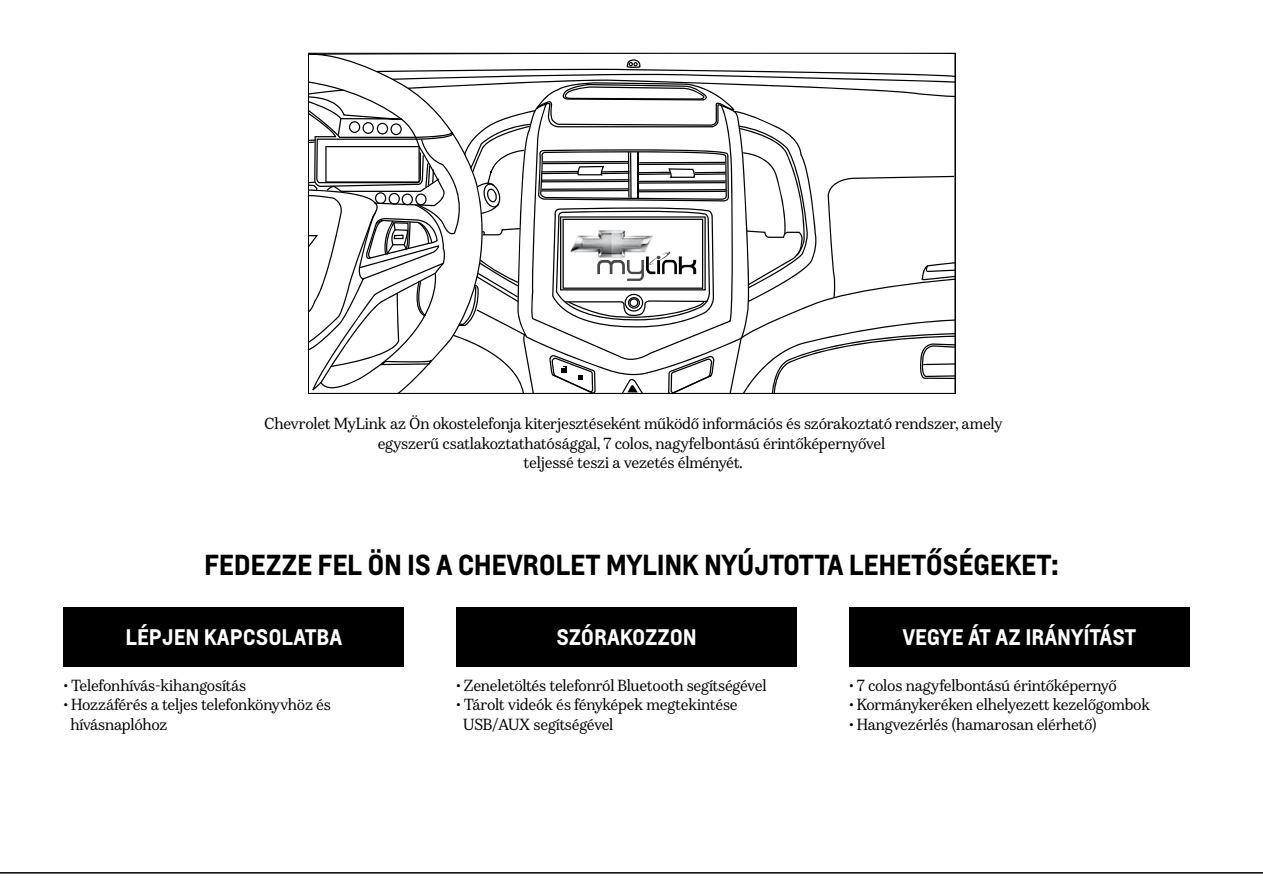
<style>
.page{position:relative;width:1263px;height:893px;background:#fff}
.page>*{position:absolute;margin:0;border:0;box-sizing:border-box;transform-origin:0 0}
.t1{font:700 27px "Louis";letter-spacing:-.015em;color:#000}
.t2{font:700 21px "Louis";letter-spacing:-.005em;color:#fff}
.t3{font:15px/19.5px "Durant";letter-spacing:-.015em;color:#000}
</style>
<div class="page">
<svg style="left:308px;top:53px;width:647px;height:341px"></svg>
<div style="left:457px;top:607px;width:340px;height:60px;background:#000"></div>
<div style="left:850px;top:607px;width:340px;height:60px;background:#000"></div>
<div style="left:64px;top:607px;width:340px;height:60px;background:#000"></div>
<hr style="left:0;top:872px;width:1263px;height:2px;background:#000">
<p class="t3" style="left:264px;top:414px;width:740px;text-align:center">Chevrolet MyLink az Ön okostelefonja kiterjesztéseként működő információs és szórakoztató rendszer, amely egyszerű csatlakoztathatósággal, 7 colos, nagyfelbontású érintőképernyővel<br>teljessé teszi a vezetés élményét.</p>
<h1 class="t1" style="left:204px;top:547px;width:856px">FEDEZZE FEL ÖN IS A CHEVROLET MYLINK NYÚJTOTTA LEHETŐSÉGEKET:</h1>
<h2 class="t2" style="left:125px;top:623px;width:218px">LÉPJEN KAPCSOLATBA</h2>
<h2 class="t2" style="left:556px;top:623px;width:142px">SZÓRAKOZZON</h2>
<h2 class="t2" style="left:902px;top:623px;width:235px">VEGYE ÁT AZ IRÁNYÍTÁST</h2>
<p class="t3" style="left:457px;top:675px;width:311px">• Zeneletöltés telefonról Bluetooth segítségével</p>
<p class="t3" style="left:463px;top:695px;width:276px;text-indent:-7px">• Tárolt videók és fényképek megtekintése<br>USB/AUX segítségével</p>
<p class="t3" style="left:64px;top:675px;width:184px">• Telefonhívás-kihangosítás</p>
<p class="t3" style="left:70px;top:695px;width:262px;text-indent:-7px">• Hozzáférés a teljes telefonkönyvhöz és hívásnaplóhoz</p>
<p class="t3" style="left:849px;top:675px;width:269px">• 7 colos nagyfelbontású érintőképernyő</p>
<p class="t3" style="left:849px;top:695px;width:302px">• Kormánykeréken elhelyezett kezelőgombok</p>
<p class="t3" style="left:849px;top:714px;width:249px">• Hangvezérlés (hamarosan elérhető)</p>
</div>
